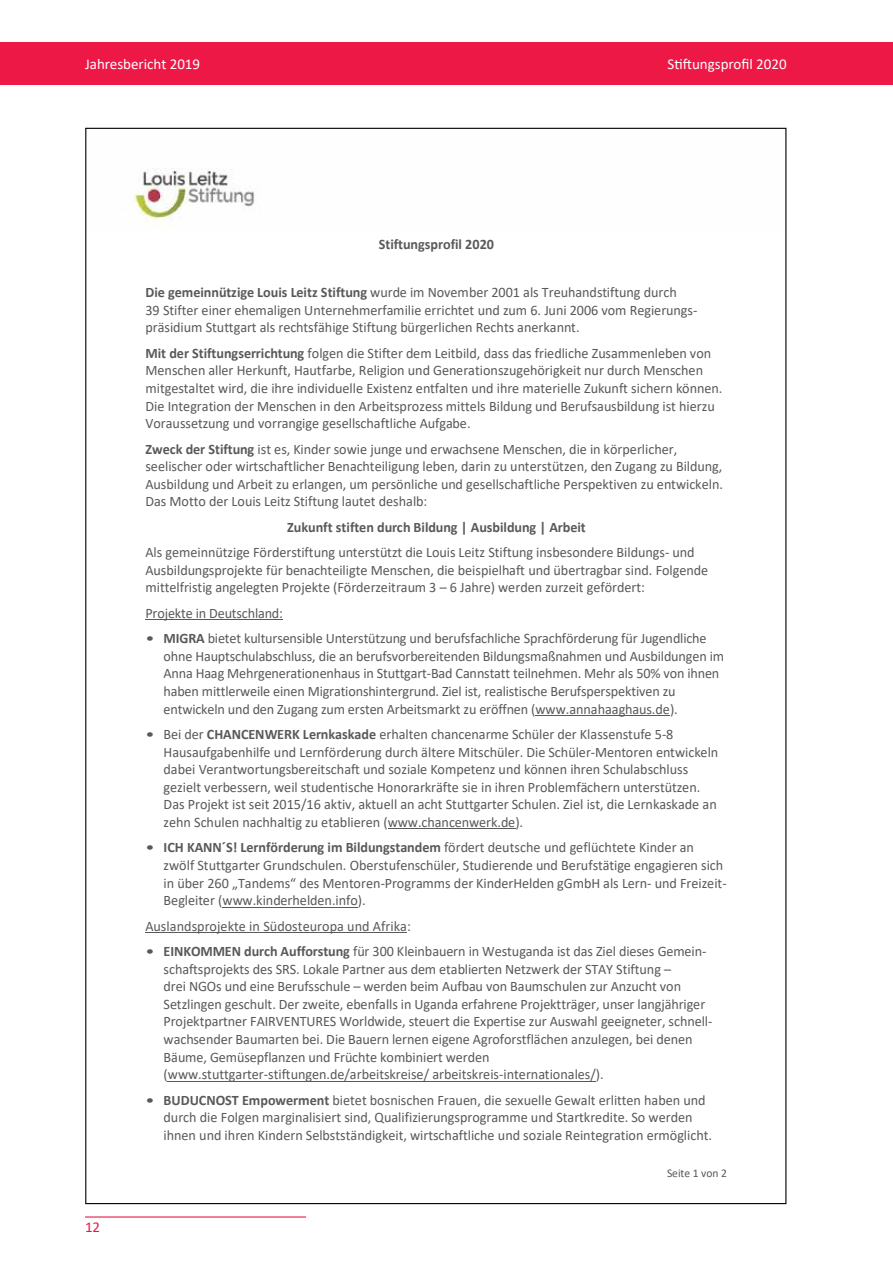
<style>
.page{position:relative;width:893px;height:1263px;background:#fff}
.page>*{position:absolute;margin:0;border:0;box-sizing:border-box;transform-origin:0 0}
.t1{font:15px "Calibri";color:#fff}
.t2{font:15px "Calibri";color:#ed1846}
.t3{font:14.4px/17.5px "Calibri";letter-spacing:-.005em;color:#595959;scale:1.27 1}
.t4{font:14.4px/17.5px "Calibri";letter-spacing:-.005em;color:#595959}
.t5{font:700 14.4px "Calibri";letter-spacing:-.005em;color:#595959}
.t6{font:11.85px "Calibri";color:#595959}
.s1{font-weight:700}
</style>
<div class="page">
<hr style="left:85px;top:1216px;width:221px;height:1px;background:#ed1846">
<div style="left:0;top:43px;width:893px;height:42px;background:#ed1846"></div>
<img style="left:121px;top:168px;width:134px;height:61px">
<hr style="left:145px;top:619px;width:138px;height:1px;background:#595959">
<hr style="left:536px;top:715px;width:134px;height:1px;background:#595958">
<hr style="left:388px;top:828px;width:127px;height:1px;background:#595958">
<hr style="left:223px;top:907px;width:135px;height:1px;background:#595958">
<hr style="left:145px;top:932px;width:262px;height:1px;background:#595959">
<hr style="left:168px;top:1081px;width:428px;height:1px;background:#595959">
<p class="t1" style="left:85px;top:54px;width:117px">Jahresbericht 2019</p>
<p class="t1" style="left:667px;top:54px;width:121px">Stiftungsprofil 2020</p>
<p class="t5" style="left:379px;top:234px;width:117px">Stiftungsprofil 2020</p>
<p class="t4" style="left:145px;top:283px;width:553px"><span class="s1">Die gemeinnützige Louis Leitz Stiftung</span> wurde im November 2001 als Treuhandstiftung durch<br>39 Stifter einer ehemaligen Unternehmerfamilie errichtet und zum 6. Juni 2006 vom Regierungs&shy;präsidium Stuttgart als rechtsfähige Stiftung bürgerlichen Rechts anerkannt.</p>
<p class="t4" style="left:145px;top:344px;width:579px"><span class="s1">Mit der Stiftungserrichtung</span> folgen die Stifter dem Leitbild, dass das friedliche Zusammenleben von Menschen aller Herkunft, Hautfarbe, Religion und Generationszugehörigkeit nur durch Menschen mitgestaltet wird, die ihre individuelle Existenz entfalten und ihre materielle Zukunft sichern können.<br>Die Integration der Menschen in den Arbeitsprozess mittels Bildung und Berufsausbildung ist hierzu Voraussetzung und vorrangige gesellschaftliche Aufgabe.</p>
<p class="t4" style="left:145px;top:440px;width:579px"><span class="s1">Zweck der Stiftung</span> ist es, Kinder sowie junge und erwachsene Menschen, die in körperlicher, seelischer oder wirtschaftlicher Benachteiligung leben, darin zu unterstützen, den Zugang zu Bildung, Ausbildung und Arbeit zu erlangen, um persönliche und gesellschaftliche Perspektiven zu entwickeln.<br>Das Motto der Louis Leitz Stiftung lautet deshalb:</p>
<p class="t5" style="left:287px;top:517px;width:300px">Zukunft stiften durch Bildung | Ausbildung | Arbeit</p>
<p class="t4" style="left:145px;top:543px;width:564px">Als gemeinnützige Förderstiftung unterstützt die Louis Leitz Stiftung insbesondere Bildungs- und<br>Ausbildungsprojekte für benachteiligte Menschen, die beispielhaft und übertragbar sind. Folgende mittelfristig angelegten Projekte (Förderzeitraum 3 – 6 Jahre) werden zurzeit gefördert:</p>
<p class="t4" style="left:145px;top:604px;width:139px">Projekte in Deutschland:</p>
<p class="t3" style="left:164px;top:629px;width:443px;text-indent:-18px">• <span class="s1">MIGRA</span> bietet kultursensible Unterstützung und berufsfachliche Sprachförderung für Jugendliche ohne Hauptschulabschluss, die an berufsvorbereitenden Bildungsmaßnahmen und Ausbildungen im Anna Haag Mehrgenerationenhaus in Stuttgart-Bad Cannstatt teilnehmen. Mehr als 50% von ihnen haben mittlerweile einen Migrationshintergrund. Ziel ist, realistische Berufsperspektiven zu entwickeln und den Zugang zum ersten Arbeitsmarkt zu eröffnen (www.annahaaghaus.de).</p>
<p class="t3" style="left:164px;top:725px;width:438px;text-indent:-18px">• Bei der <span class="s1">CHANCENWERK Lernkaskade</span> erhalten chancenarme Schüler der Klassenstufe 5-8<br>Hausaufgabenhilfe und Lernförderung durch ältere Mitschüler. Die Schüler-Mentoren entwickeln dabei Verantwortungsbereitschaft und soziale Kompetenz und können ihren Schulabschluss gezielt verbessern, weil studentische Honorarkräfte sie in ihren Problemfächern unterstützen.<br>Das Projekt ist seit 2015/16 aktiv, aktuell an acht Stuttgarter Schulen. Ziel ist, die Lernkaskade an zehn Schulen nachhaltig zu etablieren (www.chancenwerk.de).</p>
<p class="t3" style="left:164px;top:838px;width:445px;text-indent:-18px">• <span class="s1">ICH KANN´S! Lernförderung im Bildungstandem</span> fördert deutsche und geflüchtete Kinder an zwölf Stuttgarter Grundschulen. Oberstufenschüler, Studierende und Berufstätige engagieren sich in über 260 „Tandems“ des Mentoren-Programms der KinderHelden gGmbH als Lern- und Freizeit-Begleiter (www.kinderhelden.info).</p>
<p class="t4" style="left:145px;top:917px;width:267px">Auslandsprojekte in Südosteuropa und Afrika:</p>
<p class="t3" style="left:164px;top:942px;width:434px;text-indent:-18px">• <span class="s1">EINKOMMEN durch Aufforstung</span> für 300 Kleinbauern in Westuganda ist das Ziel dieses Gemein&shy;schaftsprojekts des SRS. Lokale Partner aus dem etablierten Netzwerk der STAY Stiftung –<br>drei NGOs und eine Berufsschule – werden beim Aufbau von Baumschulen zur Anzucht von Setzlingen geschult. Der zweite, ebenfalls in Uganda erfahrene Projektträger, unser langjähriger Projektpartner FAIRVENTURES Worldwide, steuert die Expertise zur Auswahl geeigneter, schnell&shy;wachsender Baumarten bei. Die Bauern lernen eigene Agroforstflächen anzulegen, bei denen Bäume, Gemüsepflanzen und Früchte kombiniert werden (www.stuttgarter-stiftungen.de/arbeitskreise/ arbeitskreis-internationales/).</p>
<p class="t3" style="left:164px;top:1091px;width:433px;text-indent:-18px">• <span class="s1">BUDUCNOST Empowerment</span> bietet bosnischen Frauen, die sexuelle Gewalt erlitten haben und durch die Folgen marginalisiert sind, Qualifizierungsprogramme und Startkredite. So werden ihnen und ihren Kindern Selbstständigkeit, wirtschaftliche und soziale Reintegration ermöglicht.</p>
<p class="t2" style="left:85px;top:1217px;width:17px">12</p>
<p class="t6" style="left:667px;top:1165px;width:62px">Seite 1 von 2</p>
</div>
